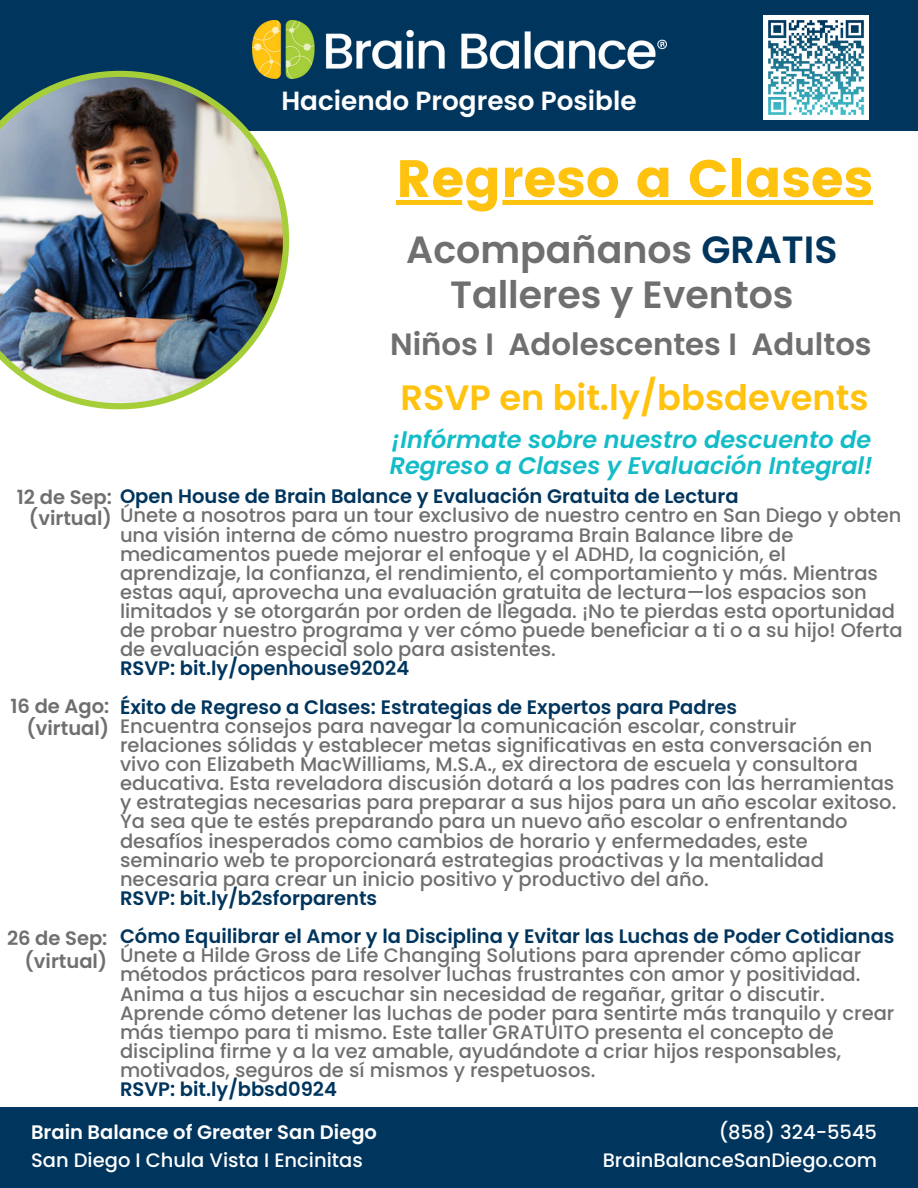
<style>
.page{position:relative;width:918px;height:1188px;background:#fff}
.page>*{position:absolute;margin:0;border:0;box-sizing:border-box;transform-origin:0 0}
.t1{font:52.5px "Poppins";color:#ffc20e}
.t2{font:600 37.95px/45px "Poppins";color:#6f6f6f;text-align:center}
.t3{font:600 35.25px "Poppins";color:#ffc20e}
.t4{font:600 30.75px "Poppins";color:#6f6f6f}
.t5{font:600 26.25px "Poppins";color:#fff}
.t6{font:italic 600 24px/25.8px "Poppins";color:#13bcc7}
.t7{font:500 19.5px/19.2px "Poppins";color:#6f6f6f}
.t8{font:600 19.5px "Poppins";color:#00355d}
.t9{font:500 19.5px "Poppins";color:#fff}
.t10{font:600 19.5px/22.5px "Poppins";color:#6f6f6f;text-align:right}
.t11{font:600 19.5px "Poppins";color:#fff}
.s1{color:#00355d}
.s2{color:#6f6f6f}
</style>
<div class="page">
<div style="left:0;top:0;width:918px;height:130px;background:#00355d"></div>
<img style="left:252px;top:20px;width:414px;height:59px">
<img style="left:0;top:71px;width:289px;height:338px">
<img style="left:764px;top:15px;width:104px;height:105px">
<div style="left:0;top:1108px;width:918px;height:80px;background:#00355d"></div>
<div style="left:396px;top:200px;width:477px;height:5px;background:#ffc20e"></div>
<p class="t5" style="left:281px;top:82px;width:357px">Haciendo Progreso Posible</p>
<p class="t1" style="left:396px;top:148px;width:478px">Regreso a Clases</p>
<p class="t2" style="left:406px;top:227px;width:433px">Acompañanos <span class="s1">GRATIS<br></span>Talleres y Eventos</p>
<p class="t4" style="left:390px;top:322px;width:483px">Niños I Adolescentes I Adultos</p>
<p class="t3" style="left:401px;top:373px;width:470px">RSVP en bit.ly/bbsdevents</p>
<p class="t6" style="left:390px;top:427px;width:485px">¡Infórmate sobre nuestro descuento de<br>Regreso a Clases y Evaluación Integral!</p>
<h1 class="t8" style="left:17px;top:483px;width:723px"><span class="s2">12 de Sep:</span> Open House de Brain Balance y Evaluación Gratuita de Lectura</h1>
<h2 class="t7" style="left:120px;top:506px;width:784px">Únete a nosotros para un tour exclusivo de nuestro centro en San Diego y obten una visión interna de cómo nuestro programa Brain Balance libre de medicamentos puede mejorar el enfoque y el ADHD, la cognición, el aprendizaje, la confianza, el rendimiento, el comportamiento y más. Mientras estas aquí, aprovecha una evaluación gratuita de lectura—los espacios son limitados y se otorgarán por orden de llegada. ¡No te pierdas esta oportunidad de probar nuestro programa y ver cómo puede beneficiar a ti o a su hijo! Oferta de evaluación especial solo para asistentes.</h2>
<p class="t10" style="left:29px;top:507px;width:84px">(virtual)</p>
<h3 class="t8" style="left:120px;top:655px;width:291px">RSVP: bit.ly/openhouse92024</h3>
<h2 class="t8" style="left:120px;top:693px;width:619px">Éxito de Regreso a Clases: Estrategias de Expertos para Padres</h2>
<h4 class="t7" style="left:120px;top:716px;width:778px">Encuentra consejos para navegar la comunicación escolar, construir relaciones sólidas y establecer metas significativas en esta conversación en vivo con Elizabeth MacWilliams, M.S.A., ex directora de escuela y consultora educativa. Esta reveladora discusión dotará a los padres con las herramientas y estrategias necesarias para preparar a sus hijos para un año escolar exitoso.<br>Ya sea que te estés preparando para un nuevo año escolar o enfrentando desafíos inesperados como cambios de horario y enfermedades, este seminario web te proporcionará estrategias proactivas y la mentalidad necesaria para crear un inicio positivo y productivo del año.</h4>
<p class="t10" style="left:11px;top:695px;width:100px">16 de Ago: (virtual)</p>
<p class="t8" style="left:120px;top:884px;width:259px">RSVP: bit.ly/b2sforparents</p>
<p class="t8" style="left:120px;top:923px;width:776px">Cómo Equilibrar el Amor y la Disciplina y Evitar las Luchas de Poder Cotidianas</p>
<p class="t10" style="left:7px;top:927px;width:102px">26 de Sep:</p>
<p class="t10" style="left:24px;top:950px;width:84px">(virtual)</p>
<p class="t7" style="left:120px;top:946px;width:776px">Únete a Hilde Gross de Life Changing Solutions para aprender cómo aplicar métodos prácticos para resolver luchas frustrantes con amor y positividad.<br>Anima a tus hijos a escuchar sin necesidad de regañar, gritar o discutir.<br>Aprende cómo detener las luchas de poder para sentirte más tranquilo y crear más tiempo para ti mismo. Este taller GRATUITO presenta el concepto de disciplina firme y a la vez amable, ayudándote a criar hijos responsables, motivados, seguros de sí mismos y respetuosos.</p>
<p class="t8" style="left:120px;top:1076px;width:218px">RSVP: bit.ly/bbsd0924</p>
<p class="t11" style="left:31px;top:1119px;width:347px">Brain Balance of Greater San Diego</p>
<p class="t9" style="left:31px;top:1147px;width:333px">San Diego I Chula Vista I Encinitas</p>
<p class="t9" style="left:719px;top:1119px;width:160px">(858) 324-5545</p>
<p class="t9" style="left:603px;top:1147px;width:276px">BrainBalanceSanDiego.com</p>
</div>
